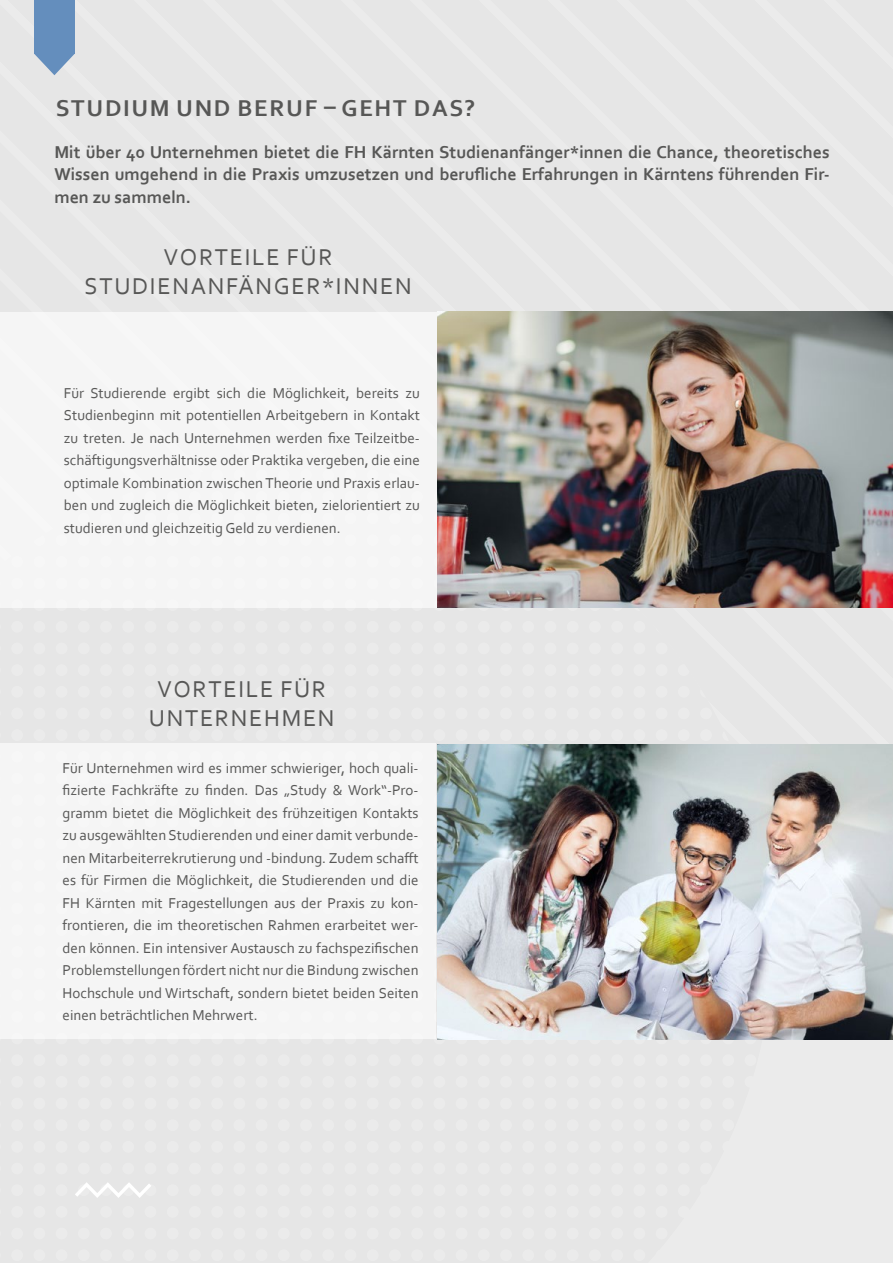
<style>
.page{position:relative;width:893px;height:1263px;background:#fff}
.page>*{position:absolute;margin:0;border:0;box-sizing:border-box;transform-origin:0 0}
.t1{font:24px/28.8px "Corbel";letter-spacing:.07em;color:#575756;text-align:center}
.t2{font:700 24px "Corbel";letter-spacing:.07em;color:#575756}
.t3{font:700 18px/22.5px "Corbel";color:#575756;text-align:justify}
.t4{font:15px/22.5px "Corbel";color:#575756;text-align:justify}
</style>
<div class="page">
<div style="left:773px;top:1040px;width:47px;height:223px;background:#ebebeb"></div>
<div style="left:820px;top:1040px;width:73px;height:223px;background:#ebebeb"></div>
<div style="left:91px;top:0;width:802px;height:720px;background:#e6e6e6"></div>
<div style="left:0;top:35px;width:776px;height:709px;background:#e6e6e6"></div>
<div style="left:0;top:132px;width:330px;height:54px;background:#e6e6e6"></div>
<div style="left:0;top:186px;width:330px;height:126px;background:#e6e6e6"></div>
<div style="left:330px;top:0;width:563px;height:312px;background:#e6e6e6"></div>
<div style="left:0;top:607px;width:773px;height:656px;background:#e6e6e6"></div>
<div style="left:34px;top:0;width:41px;height:54px;background:#648ebd"></div>
<svg style="left:34px;top:54px;width:41px;height:21px"></svg>
<div style="left:0;top:312px;width:438px;height:295px;background:#f5f5f5"></div>
<div style="left:0;top:743px;width:436px;height:296px;background:#f5f5f5"></div>
<svg style="left:71px;top:1180px;width:84px;height:20px"></svg>
<img style="left:438px;top:312px;width:455px;height:295px">
<img style="left:438px;top:744px;width:455px;height:296px">
<h1 class="t2" style="left:56px;top:94px;width:421px">STUDIUM UND BERUF – GEHT DAS?</h1>
<p class="t3" style="left:54px;top:140px;width:777px">Mit über 40 Unternehmen bietet die FH Kärnten Studienanfänger*innen die Chance, theoretisches Wissen umgehend in die Praxis umzusetzen und berufliche Erfahrungen in Kärntens führenden Fir&shy;men zu sammeln.</p>
<h1 class="t1" style="left:85px;top:242px;width:329px">VORTEILE FÜR<br>STUDIENANFÄNGER*INNEN</h1>
<p class="t4" style="left:64px;top:381px;width:358px">Für Studierende ergibt sich die Möglichkeit, bereits zu Studienbeginn mit potentiellen Arbeitgebern in Kontakt zu treten. Je nach Unternehmen werden fixe Teilzeitbe&shy;schäftigungsverhältnisse oder Praktika vergeben, die eine optimale Kombination zwischen Theorie und Praxis erlau&shy;ben und zugleich die Möglichkeit bieten, zielorientiert zu studieren und gleichzeitig Geld zu verdienen.</p>
<h1 class="t1" style="left:149px;top:674px;width:187px">VORTEILE FÜR<br>UNTERNEHMEN</h1>
<p class="t4" style="left:63px;top:756px;width:358px">Für Unternehmen wird es immer schwieriger, hoch quali&shy;fizierte Fachkräfte zu finden. Das „Study &amp; Work“-Pro&shy;gramm bietet die Möglichkeit des frühzeitigen Kontakts zu ausgewählten Studierenden und einer damit verbunde&shy;nen Mitarbeiterrekrutierung und -bindung. Zudem schafft es für Firmen die Möglichkeit, die Studierenden und die FH Kärnten mit Fragestellungen aus der Praxis zu kon&shy;frontieren, die im theoretischen Rahmen erarbeitet wer&shy;den können. Ein intensiver Austausch zu fachspezifischen Problemstellungen fördert nicht nur die Bindung zwischen Hochschule und Wirtschaft, sondern bietet beiden Seiten einen beträchtlichen Mehrwert.</p>
</div>
